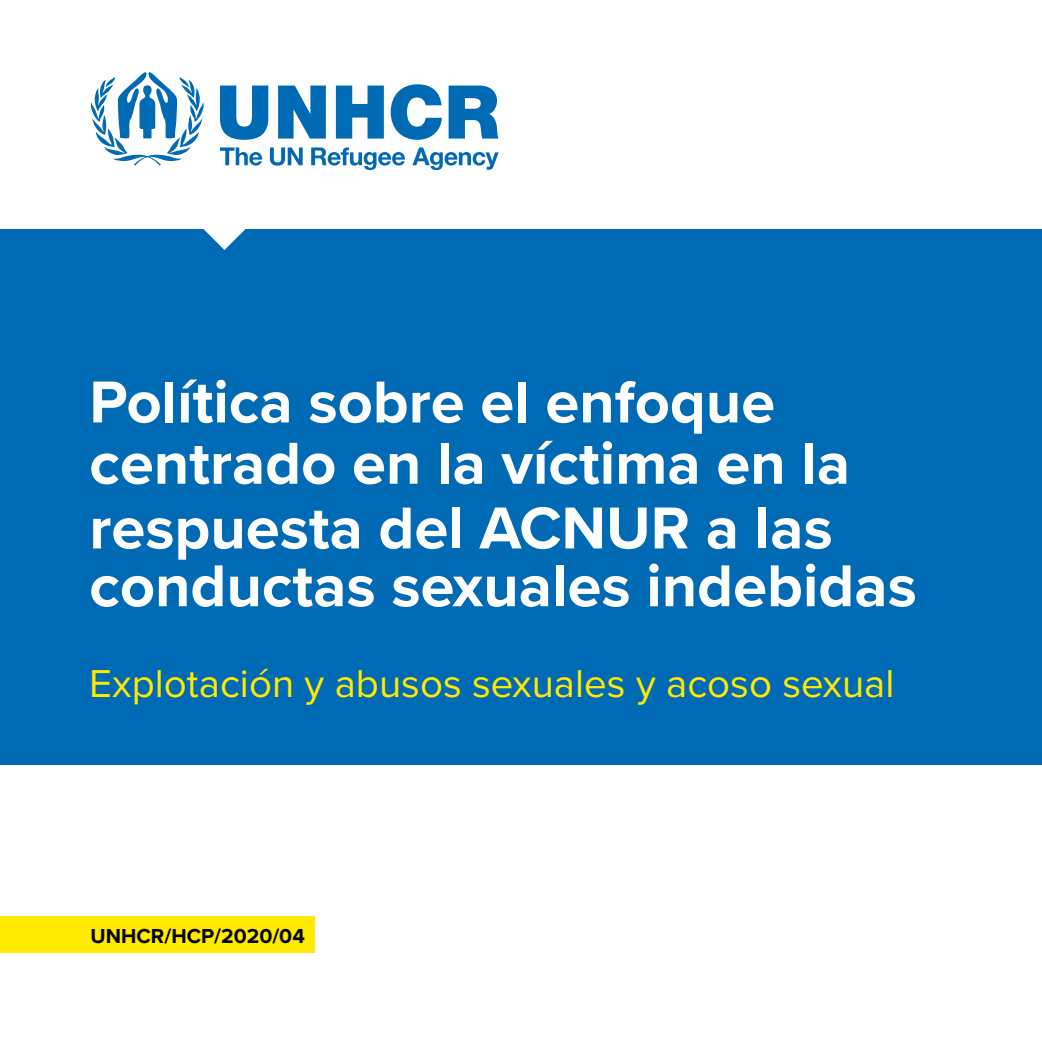
<style>
.page{position:relative;width:1042px;height:1042px;background:#fff}
.page>*{position:absolute;margin:0;border:0;box-sizing:border-box;transform-origin:0 0}
.t1{font:700 61.25px/63px "Proxima Nova";color:#fff}
.t2{font:40.25px "Proxima Nova";color:#ffea00}
.t3{font:700 21px "Proxima Nova";color:#000}
</style>
<div class="page">
<div style="left:0;top:229px;width:1042px;height:535px;background:#006ab4"></div>
<svg style="left:90px;top:72px;width:114px;height:93px"></svg>
<svg style="left:220px;top:86px;width:48px;height:54px"></svg>
<svg style="left:278px;top:86px;width:48px;height:53px"></svg>
<svg style="left:336px;top:86px;width:48px;height:53px"></svg>
<svg style="left:391px;top:84px;width:51px;height:56px"></svg>
<svg style="left:448px;top:86px;width:51px;height:53px"></svg>
<svg style="left:220px;top:147px;width:42px;height:19px"></svg>
<svg style="left:270px;top:147px;width:33px;height:19px"></svg>
<svg style="left:311px;top:147px;width:94px;height:23px"></svg>
<svg style="left:412px;top:147px;width:87px;height:23px"></svg>
<svg style="left:203px;top:229px;width:42px;height:21px"></svg>
<div style="left:0;top:916px;width:315px;height:36px;background:#ffea00"></div>
<p class="t1" style="left:89px;top:373px;width:762px">Política sobre el enfoque centrado en la víctima en la respuesta del ACNUR a las</p>
<p class="t1" style="left:89px;top:556px;width:829px">conductas sexuales indebidas</p>
<p class="t2" style="left:89px;top:660px;width:807px">Explotación y abusos sexuales y acoso sexual</p>
<p class="t3" style="left:91px;top:923px;width:216px">UNHCR/HCP/2020/04</p>
</div>
